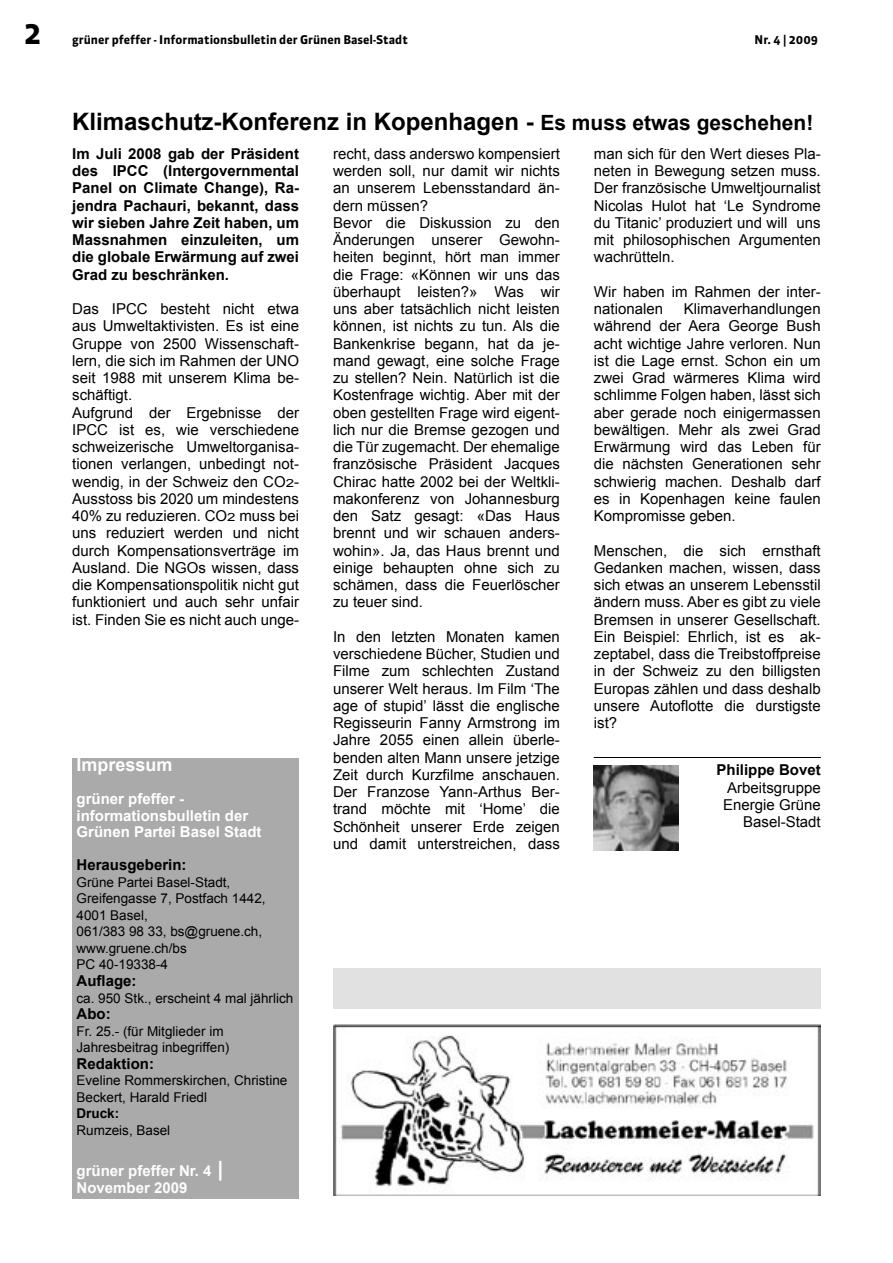
<style>
.page{position:relative;width:893px;height:1263px;background:#fff}
.page>*{position:absolute;margin:0;border:0;box-sizing:border-box;transform-origin:0 0}
.t1{font:700 30px "Sanuk OT";color:#000}
.t2{font:700 24px "Arial";color:#000}
.t3{font:700 18px "Arial";color:#fdfdfd}
.Grüner_Pfeffer_Standard_Block{font:15px/17.2px "Arial";color:#000;text-align:justify}
.Grüner_Pfeffer_Standard_Block-2{font:700 15px/17.2px "Arial";color:#000;text-align:justify}
.t4{font:700 15px/16.5px "Arial";color:#fff}
.t5{font:700 15px/16.5px "Arial";color:#fdfdfd}
.t6{font:13.5px/16.5px "Arial";color:#000}
.t7{font:700 13.5px "Arial";color:#000}
.t8{font:700 12px "Sanuk OT";color:#000}
.s1{font-size:21px}
.s2{font-size:11.25px}
.s3{font-size:21px;color:#fff}
</style>
<div class="page">
<img style="left:594px;top:765px;width:85px;height:85px">
<hr style="left:594px;top:757px;width:227px;height:1px;background:#000">
<div style="left:72px;top:758px;width:227px;height:441px;background:#aaa"></div>
<div style="left:333px;top:968px;width:488px;height:40px;background:#e1e1e1"></div>
<img style="left:333px;top:1025px;width:487px;height:170px">
<p class="t1" style="left:24px;top:15px;width:19px">2</p>
<p class="t8" style="left:72px;top:32px;width:337px">grüner pfeffer - Informationsbulletin der Grünen Basel-Stadt</p>
<p class="t8" style="left:755px;top:32px;width:65px">Nr. 4 | 2009</p>
<p class="t2" style="left:72px;top:108px;width:743px">Klimaschutz-Konferenz in Kopenhagen - <span class="s1">Es muss etwas geschehen!</span></p>
<p class="Grüner_Pfeffer_Standard_Block" style="left:333px;top:145px;width:228px">recht, dass anderswo kompensiert werden soll, nur damit wir nichts an unserem Lebensstandard än&shy;dern müssen?</p>
<p class="Grüner_Pfeffer_Standard_Block" style="left:333px;top:214px;width:228px">Bevor die Diskussion zu den Änderungen unserer Gewohn&shy;heiten beginnt, hört man immer die Frage: «Können wir uns das überhaupt leisten?» Was wir uns aber tatsächlich nicht leisten können, ist nichts zu tun. Als die Bankenkrise begann, hat da je&shy;mand gewagt, eine solche Frage zu stellen? Nein. Natürlich ist die Kostenfrage wichtig. Aber mit der oben gestellten Frage wird eigent&shy;lich nur die Bremse gezogen und die Tür zugemacht. Der ehemalige französische Präsident Jacques Chirac hatte 2002 bei der Weltkli&shy;makonferenz von Johannesburg den Satz gesagt: «Das Haus brennt und wir schauen anders&shy;wohin». Ja, das Haus brennt und einige behaupten ohne sich zu schämen, dass die Feuerlöscher zu teuer sind.</p>
<p class="Grüner_Pfeffer_Standard_Block" style="left:333px;top:628px;width:228px">In den letzten Monaten kamen verschiedene Bücher, Studien und Filme zum schlechten Zustand unserer Welt heraus. Im Film ‘The age of stupid’ lässt die englische Regisseurin Fanny Armstrong im Jahre 2055 einen allein überle&shy;benden alten Mann unsere jetzige Zeit durch Kurzfilme anschauen.<br>Der Franzose Yann-Arthus Ber&shy;trand möchte mit ‘Home’ die Schönheit unserer Erde zeigen und damit unterstreichen, dass</p>
<p class="Grüner_Pfeffer_Standard_Block-2" style="left:72px;top:145px;width:228px">Im Juli 2008 gab der Präsident des IPCC (Intergovernmental Panel on Climate Change), Ra&shy;jendra Pachauri, bekannt, dass wir sieben Jahre Zeit haben, um Massnahmen einzuleiten, um die globale Erwärmung auf zwei Grad zu beschränken.</p>
<p class="Grüner_Pfeffer_Standard_Block" style="left:72px;top:300px;width:228px">Das IPCC besteht nicht etwa aus Umweltaktivisten. Es ist eine Gruppe von 2500 Wissenschaft&shy;lern, die sich im Rahmen der UNO seit 1988 mit unserem Klima be&shy;schäftigt.</p>
<p class="Grüner_Pfeffer_Standard_Block" style="left:72px;top:404px;width:228px">Aufgrund der Ergebnisse der IPCC ist es, wie verschiedene schweizerische Umweltorganisa&shy;tionen verlangen, unbedingt not&shy;wendig, in der Schweiz den CO<span class="s2">2</span>- Ausstoss bis 2020 um mindestens 40% zu reduzieren. CO<span class="s2">2</span> muss bei uns reduziert werden und nicht durch Kompensationsverträge im Ausland. Die NGOs wissen, dass die Kompensationspolitik nicht gut funktioniert und auch sehr unfair ist. Finden Sie es nicht auch unge-</p>
<p class="Grüner_Pfeffer_Standard_Block" style="left:594px;top:145px;width:228px">man sich für den Wert dieses Pla&shy;neten in Bewegung setzen muss.<br>Der französische Umweltjournalist Nicolas Hulot hat ‘Le Syndrome du Titanic’ produziert und will uns mit philosophischen Argumenten wachrütteln.</p>
<p class="Grüner_Pfeffer_Standard_Block" style="left:594px;top:283px;width:228px">Wir haben im Rahmen der inter&shy;nationalen</p>
<p class="Grüner_Pfeffer_Standard_Block" style="left:594px;top:300px;width:228px;text-indent:90px">Klimaverhandlungen während der Aera George Bush acht wichtige Jahre verloren. Nun ist die Lage ernst. Schon ein um zwei Grad wärmeres Klima wird schlimme Folgen haben, lässt sich aber gerade noch einigermassen bewältigen. Mehr als zwei Grad Erwärmung wird das Leben für die nächsten Generationen sehr schwierig machen. Deshalb darf es in Kopenhagen keine faulen Kompromisse geben.</p>
<p class="Grüner_Pfeffer_Standard_Block" style="left:594px;top:542px;width:228px">Menschen, die sich ernsthaft Gedanken machen, wissen, dass sich etwas an unserem Lebensstil ändern muss. Aber es gibt zu viele Bremsen in unserer Gesellschaft.<br>Ein Beispiel: Ehrlich, ist es ak&shy;zeptabel, dass die Treibstoffpreise in der Schweiz zu den billigsten Europas zählen und dass deshalb unsere Autoflotte die durstigste ist?</p>
<p class="Grüner_Pfeffer_Standard_Block-2" style="left:716px;top:761px;width:106px">Philippe Bovet</p>
<p class="Grüner_Pfeffer_Standard_Block" style="left:727px;top:779px;width:95px">Arbeitsgruppe</p>
<p class="Grüner_Pfeffer_Standard_Block" style="left:723px;top:796px;width:99px">Energie Grüne</p>
<p class="Grüner_Pfeffer_Standard_Block" style="left:743px;top:813px;width:79px">Basel-Stadt</p>
<p class="t3" style="left:77px;top:755px;width:98px">Impressum</p>
<p class="t4" style="left:77px;top:791px;width:187px">grüner pfeffer - informationsbulletin der<br>Grünen Partei Basel Stadt</p>
<p class="Grüner_Pfeffer_Standard_Block-2" style="left:77px;top:856px;width:112px">Herausgeberin:</p>
<p class="t6" style="left:77px;top:874px;width:191px">Grüne Partei Basel-Stadt,<br>Greifengasse 7, Postfach 1442,</p>
<p class="t6" style="left:77px;top:907px;width:73px">4001 Basel,</p>
<p class="t6" style="left:77px;top:923px;width:187px">061/383 98 33, bs@gruene.ch,</p>
<p class="t6" style="left:77px;top:940px;width:112px">www.gruene.ch/bs</p>
<p class="t6" style="left:77px;top:956px;width:93px">PC 40-19338-4</p>
<p class="Grüner_Pfeffer_Standard_Block-2" style="left:77px;top:972px;width:61px">Auflage:</p>
<p class="t6" style="left:77px;top:989px;width:218px">ca. 950 Stk., erscheint 4 mal jährlich</p>
<p class="Grüner_Pfeffer_Standard_Block-2" style="left:77px;top:1005px;width:36px">Abo:</p>
<p class="t6" style="left:77px;top:1022px;width:154px">Fr. 25.- (für Mitglieder im<br>Jahresbeitrag inbegriffen)</p>
<p class="Grüner_Pfeffer_Standard_Block-2" style="left:77px;top:1054px;width:79px">Redaktion:</p>
<p class="t6" style="left:77px;top:1072px;width:212px">Eveline Rommerskirchen, Christine<br>Beckert, Harald Friedl</p>
<p class="t7" style="left:77px;top:1106px;width:44px">Druck:</p>
<p class="t6" style="left:77px;top:1121px;width:95px">Rumzeis, Basel</p>
<p class="t5" style="left:77px;top:1163px;width:148px">grüner pfeffer Nr. 4 <span class="s3">|<br></span>November 2009</p>
</div>
